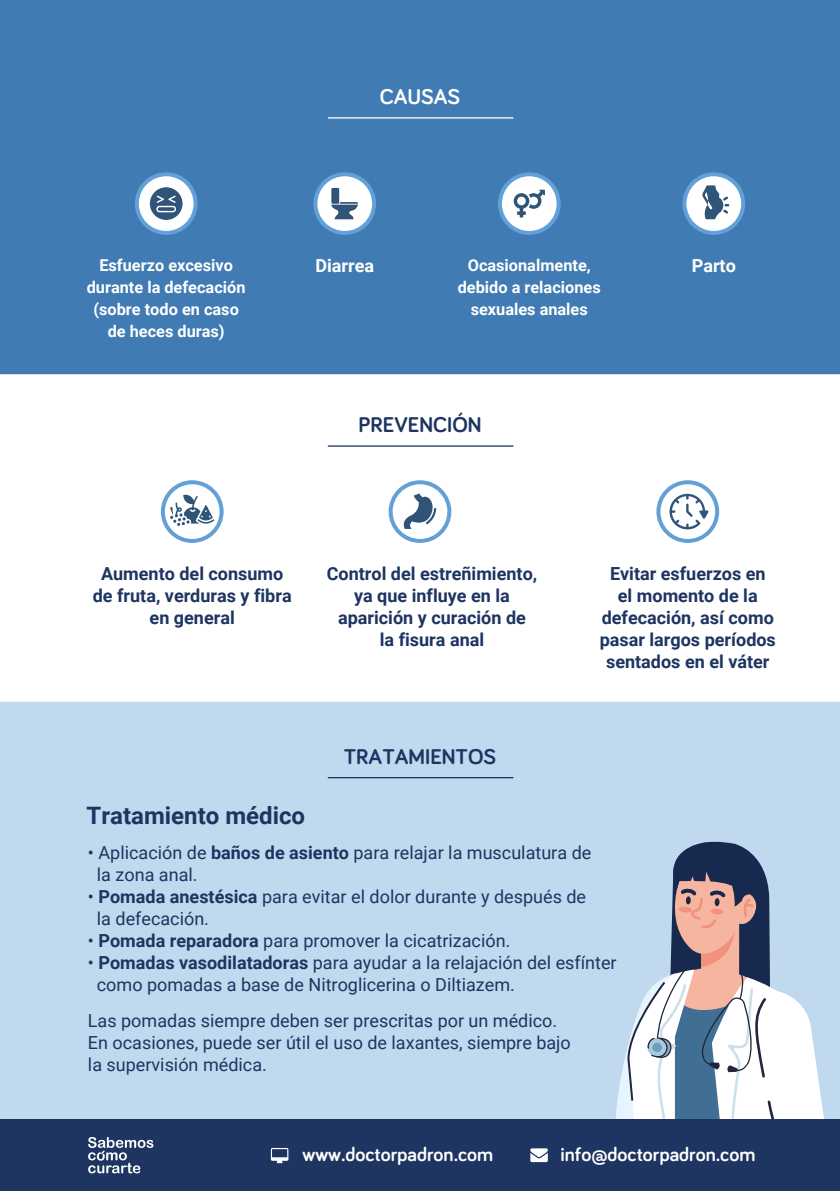
<style>
.page{position:relative;width:840px;height:1191px;background:#fff}
.page>*{position:absolute;margin:0;border:0;box-sizing:border-box;transform-origin:0 0}
.t1{font:700 24px "Roboto";color:#1e3461}
.t2{font:700 22px "Bariol";color:#1e3461}
.t3{font:700 22px "Bariol";color:#fff}
.t4{font:700 20.2px "Bariol";color:#fff}
.t5{font:18px/22px "Roboto";color:#1e3461}
.t6{font:700 18px/22px "Roboto";color:#1e3461;text-align:center}
.t7{font:700 18px "Roboto";color:#fff}
.t8{font:700 16.2px/22px "Roboto";color:#fff;text-align:center}
.s1{font-weight:700}
</style>
<div class="page">
<div style="left:0;top:0;width:839px;height:374px;background:#407cb3"></div>
<div style="left:0;top:702px;width:839px;height:417px;background:#c1d9ef"></div>
<svg style="left:615px;top:832px;width:209px;height:287px"></svg>
<hr style="left:327px;top:117px;width:186px;height:2px;background:#fff">
<svg style="left:137px;top:174px;width:58px;height:59px"></svg>
<div style="left:135px;top:172px;width:62px;height:63px;border:4px solid #63a0d7;border-radius:50%"></div>
<svg style="left:315px;top:174px;width:59px;height:59px"></svg>
<div style="left:313px;top:172px;width:63px;height:63px;border:4px solid #63a0d7;border-radius:50%"></div>
<svg style="left:499px;top:174px;width:59px;height:59px"></svg>
<div style="left:497px;top:172px;width:63px;height:63px;border:4px solid #63a0d7;border-radius:50%"></div>
<svg style="left:684px;top:174px;width:58px;height:59px"></svg>
<div style="left:682px;top:172px;width:62px;height:63px;border:4px solid #63a0d7;border-radius:50%"></div>
<hr style="left:327px;top:445px;width:186px;height:2px;background:#1e3461">
<svg style="left:163px;top:482px;width:58px;height:59px"></svg>
<div style="left:161px;top:480px;width:62px;height:63px;border:4px solid #63a0d7;border-radius:50%"></div>
<svg style="left:390px;top:482px;width:59px;height:59px"></svg>
<div style="left:388px;top:480px;width:63px;height:63px;border:4px solid #63a0d7;border-radius:50%"></div>
<svg style="left:658px;top:482px;width:58px;height:59px"></svg>
<div style="left:656px;top:480px;width:62px;height:63px;border:4px solid #63a0d7;border-radius:50%"></div>
<hr style="left:327px;top:777px;width:186px;height:1px;background:#1e3461">
<div style="left:150px;top:187px;width:32px;height:33px;background:#305378;border-radius:50%"></div>
<svg style="left:156px;top:195px;width:20px;height:17px"></svg>
<div style="left:331px;top:188px;width:8px;height:16px;background:#305378"></div>
<svg style="left:331px;top:202px;width:27px;height:17px"></svg>
<svg style="left:701px;top:185px;width:27px;height:34px"></svg>
<svg style="left:170px;top:495px;width:44px;height:31px"></svg>
<svg style="left:669px;top:494px;width:39px;height:35px"></svg>
<svg style="left:403px;top:493px;width:33px;height:36px"></svg>
<div style="left:0;top:1119px;width:839px;height:72px;background:#1e3461"></div>
<svg style="left:530px;top:1148px;width:17px;height:14px"></svg>
<svg style="left:271px;top:1148px;width:17px;height:15px"></svg>
<svg style="left:88px;top:1137px;width:65px;height:36px"></svg>
<svg style="left:513px;top:190px;width:31px;height:27px"></svg>
<p class="t3" style="left:379px;top:82px;width:82px">CAUSAS</p>
<p class="t8" style="left:87px;top:254px;width:160px">Esfuerzo excesivo durante la defecación (sobre todo en caso de heces duras)</p>
<p class="t7" style="left:315px;top:253px;width:60px">Diarrea</p>
<p class="t8" style="left:457px;top:254px;width:144px">Ocasionalmente, debido a relaciones sexuales anales</p>
<p class="t7" style="left:691px;top:253px;width:46px">Parto</p>
<p class="t2" style="left:358px;top:410px;width:124px">PREVENCIÓN</p>
<p class="t6" style="left:93px;top:562px;width:200px">Aumento del consumo de fruta, verduras y fibra en general</p>
<p class="t6" style="left:326px;top:562px;width:212px">Control del estreñimiento, ya que influye en la aparición y curación de<br>la fisura anal</p>
<p class="t6" style="left:599px;top:562px;width:178px">Evitar esfuerzos en<br>el momento de la defecación, así como pasar largos períodos sentados en el váter</p>
<p class="t2" style="left:343px;top:741px;width:154px">TRATAMIENTOS</p>
<h1 class="t1" style="left:86px;top:798px;width:220px">Tratamiento médico</h1>
<p class="t5" style="left:97px;top:841px;width:495px;text-indent:-9px">• Aplicación de <span class="s1">baños de asiento</span> para relajar la musculatura de la zona anal.</p>
<p class="t5" style="left:97px;top:885px;width:490px;text-indent:-9px">• <span class="s1">Pomada anestésica</span> para evitar el dolor durante y después de la defecación.</p>
<p class="t5" style="left:88px;top:929px;width:423px">• <span class="s1">Pomada reparadora</span> para promover la cicatrización.</p>
<p class="t5" style="left:97px;top:951px;width:521px;text-indent:-9px">• <span class="s1">Pomadas vasodilatadoras</span> para ayudar a la relajación del esfínter como pomadas a base de Nitroglicerina o Diltiazem.</p>
<p class="t5" style="left:88px;top:1009px;width:484px">Las pomadas siempre deben ser prescritas por un médico.<br>En ocasiones, puede ser útil el uso de laxantes, siempre bajo la supervisión médica.</p>
<p class="t4" style="left:302px;top:1140px;width:192px">www.doctorpadron.com</p>
<p class="t4" style="left:560px;top:1140px;width:196px">info@doctorpadron.com</p>
</div>
